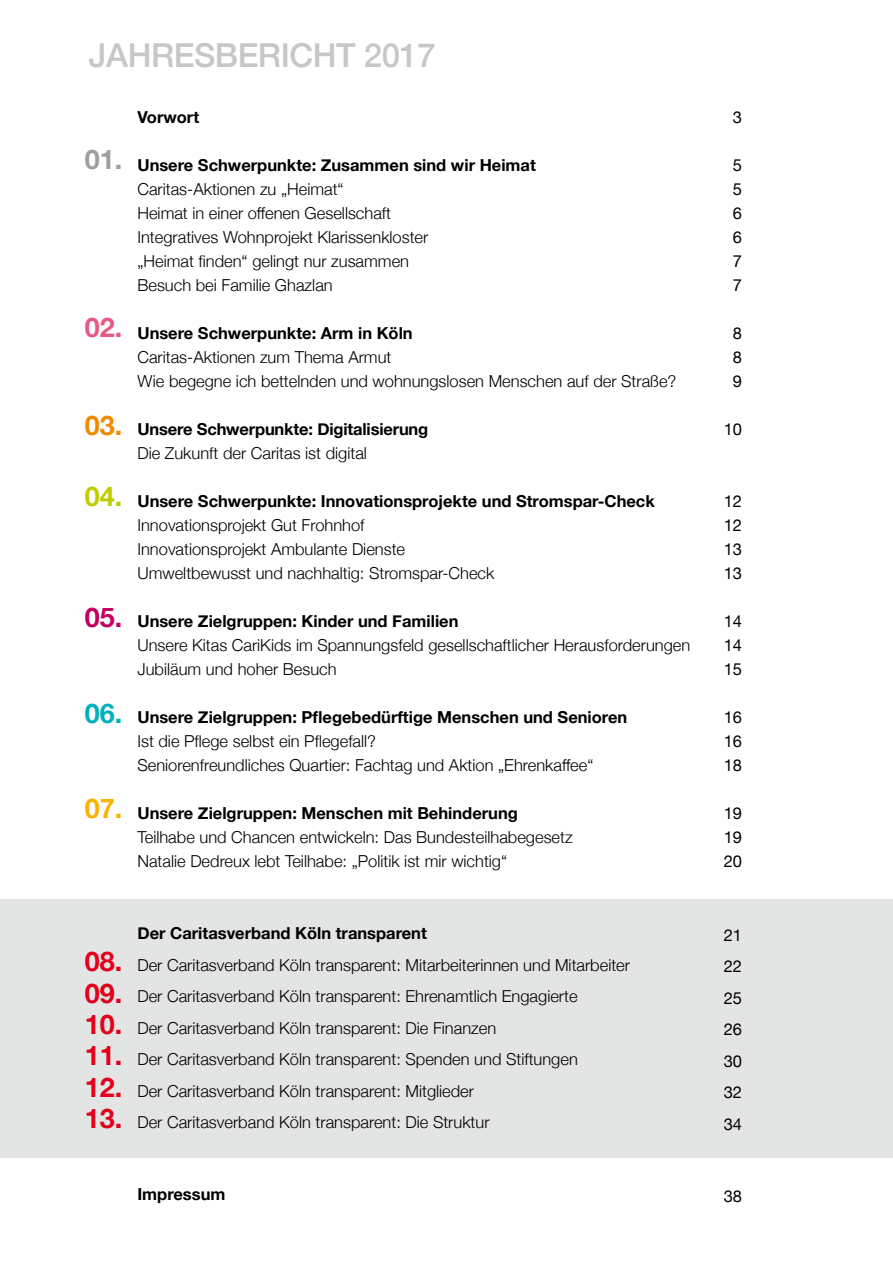
<style>
.page{position:relative;width:893px;height:1263px;background:#fff}
.page>*{position:absolute;margin:0;border:0;box-sizing:border-box;transform-origin:0 0}
.t1{font:500 33px "Helvetica Neue";letter-spacing:-.015em;color:#c6c7c8}
.t2{font:700 27px/31.7px "Helvetica Neue";color:#e2001a}
.t3{font:700 27px "Helvetica Neue";color:#9c9e9f}
.t4{font:700 27px "Helvetica Neue";color:#e85885}
.t5{font:700 27px "Helvetica Neue";color:#f08a00}
.t6{font:700 27px "Helvetica Neue";color:#bdcd00}
.t7{font:700 27px "Helvetica Neue";color:#c20063}
.t8{font:700 27px "Helvetica Neue";color:#00b1bb}
.t9{font:700 27px "Helvetica Neue";color:#f9b200}
.t10{font:300 16.5px/24px "Helvetica Neue";color:#000}
.t11{font:700 16.5px "Helvetica Neue";color:#000}
.t12{font:16.5px/24px "Helvetica Neue";color:#000;text-align:justify}
</style>
<div class="page">
<div style="left:0;top:899px;width:893px;height:258px;background:#e3e4e4"></div>
<h1 class="t1" style="left:89px;top:29px;width:348px">JAHRESBERICHT 2017</h1>
<h2 class="t3" style="left:85px;top:138px;width:39px">01.</h2>
<h2 class="t4" style="left:85px;top:306px;width:39px">02.</h2>
<h2 class="t5" style="left:85px;top:404px;width:39px">03.</h2>
<h2 class="t6" style="left:85px;top:475px;width:39px">04.</h2>
<h2 class="t7" style="left:85px;top:596px;width:39px">05.</h2>
<h2 class="t8" style="left:85px;top:692px;width:39px">06.</h2>
<h2 class="t9" style="left:85px;top:787px;width:39px">07.</h2>
<p class="t11" style="left:137px;top:104px;width:63px">Vorwort</p>
<p class="t11" style="left:137px;top:152px;width:400px">Unsere Schwerpunkte: Zusammen sind wir Heimat</p>
<p class="t10" style="left:137px;top:176px;width:292px">Caritas-Aktionen zu „Heimat“<br>Heimat in einer offenen Gesellschaft Integratives Wohnprojekt Klarissenkloster „Heimat finden“ gelingt nur zusammen Besuch bei Familie Ghazlan</p>
<p class="t11" style="left:137px;top:320px;width:277px">Unsere Schwerpunkte: Arm in Köln</p>
<p class="t10" style="left:137px;top:344px;width:541px">Caritas-Aktionen zum Thema Armut<br>Wie begegne ich bettelnden und wohnungslosen Menschen auf der Straße?</p>
<p class="t11" style="left:137px;top:416px;width:292px">Unsere Schwerpunkte: Digitalisierung</p>
<p class="t10" style="left:137px;top:440px;width:231px">Die Zukunft der Caritas ist digital</p>
<p class="t11" style="left:137px;top:488px;width:519px">Unsere Schwerpunkte: Innovationsprojekte und Stromspar-Check</p>
<p class="t10" style="left:137px;top:512px;width:358px">Innovationsprojekt Gut Frohnhof<br>Innovationsprojekt Ambulante Dienste<br>Umweltbewusst und nachhaltig: Stromspar-Check</p>
<p class="t11" style="left:137px;top:608px;width:323px">Unsere Zielgruppen: Kinder und Familien</p>
<p class="t10" style="left:137px;top:632px;width:554px">Unsere Kitas CariKids im Spannungsfeld gesellschaftlicher Herausforderungen<br>Jubiläum und hoher Besuch</p>
<p class="t11" style="left:137px;top:704px;width:491px">Unsere Zielgruppen: Pflegebedürftige Menschen und Senioren</p>
<p class="t10" style="left:137px;top:728px;width:458px">Ist die Pflege selbst ein Pflegefall?<br>Seniorenfreundliches Quartier: Fachtag und Aktion „Ehrenkaffee“</p>
<p class="t11" style="left:137px;top:800px;width:382px">Unsere Zielgruppen: Menschen mit Behinderung</p>
<p class="t10" style="left:137px;top:824px;width:437px">Teilhabe und Chancen entwickeln: Das Bundesteilhabegesetz<br>Natalie Dedreux lebt Teilhabe: „Politik ist mir wichtig“</p>
<h2 class="t2" style="left:85px;top:946px;width:39px">08.<br>09.</h2>
<h2 class="t2" style="left:85px;top:1009px;width:39px">10.</h2>
<h2 class="t2" style="left:85px;top:1040px;width:39px;line-height:32.1px">11.<br>12.</h2>
<h2 class="t2" style="left:85px;top:1103px;width:39px">13.</h2>
<p class="t11" style="left:137px;top:920px;width:291px">Der Caritasverband Köln transparent</p>
<p class="t10" style="left:137px;top:948px;width:494px;line-height:31.5px">Der Caritasverband Köln transparent: Mitarbeiterinnen und Mitarbeiter Der Caritasverband Köln transparent: Ehrenamtlich Engagierte<br>Der Caritasverband Köln transparent: Die Finanzen<br>Der Caritasverband Köln transparent: Spenden und Stiftungen<br>Der Caritasverband Köln transparent: Mitglieder<br>Der Caritasverband Köln transparent: Die Struktur</p>
<p class="t11" style="left:137px;top:1181px;width:89px">Impressum</p>
<p class="t12" style="left:733px;top:106px;width:11px">3</p>
<p class="t12" style="left:733px;top:154px;width:11px">5<br>5<br>6<br>6<br>7<br>7</p>
<p class="t12" style="left:733px;top:322px;width:11px">8<br>8<br>9</p>
<p class="t12" style="left:724px;top:418px;width:20px">10</p>
<p class="t12" style="left:724px;top:490px;width:20px">12<br>12<br>13<br>13</p>
<p class="t12" style="left:724px;top:610px;width:20px">14<br>14<br>15</p>
<p class="t12" style="left:724px;top:706px;width:20px">16<br>16<br>18</p>
<p class="t12" style="left:724px;top:802px;width:20px">19<br>19<br>20</p>
<p class="t12" style="left:724px;top:920px;width:20px;line-height:31.5px">21<br>22<br>25<br>26<br>30<br>32<br>34</p>
<p class="t12" style="left:724px;top:1184px;width:20px">38</p>
</div>
